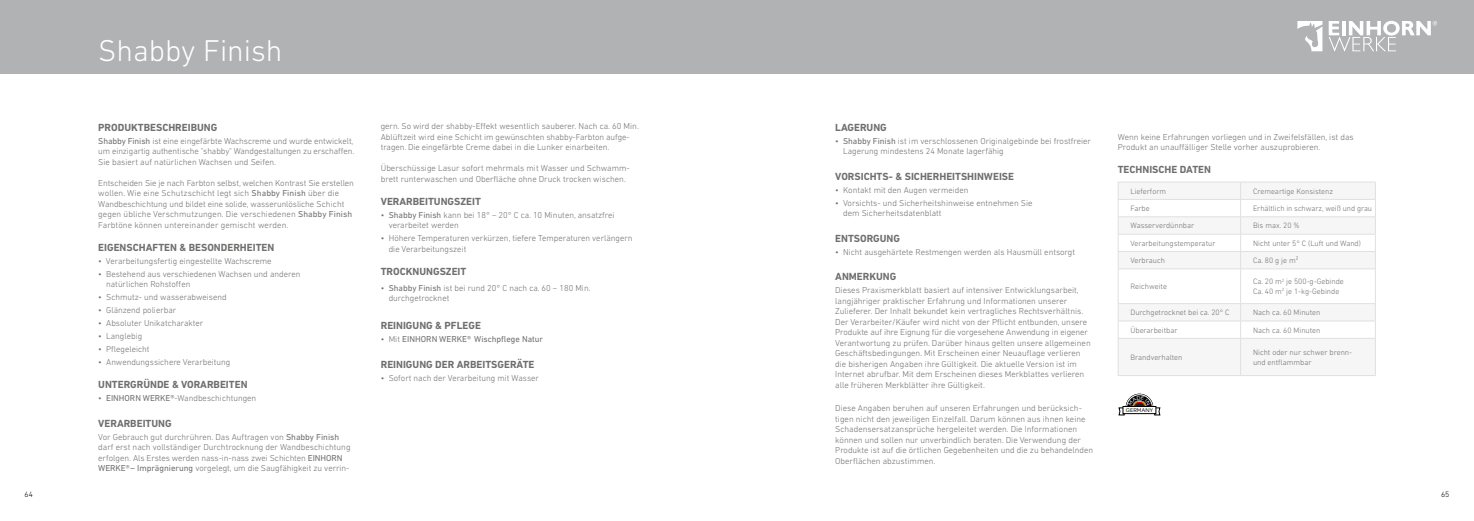
<style>
.page{position:relative;width:1474px;height:521px;background:#fff}
.page>*{position:absolute;margin:0;border:0;box-sizing:border-box;transform-origin:0 0}
.t1{font:300 30.62px "DIN Next LT Pro";color:#fff}
.t2{font:700 10.5px "DIN Next LT Pro";color:#6f6f6e}
.t3{font:300 8.75px/10.5px "DIN Next LT Pro";color:#6f6f6e}
.t4{font:8.75px "DIN Next LT Pro";color:#6f6f6e}
.t5{font:300 7.88px/9.5px "DIN Next LT Pro";color:#6f6f6e}
.t6{font:300 7.88px "DIN Next LT Pro";color:#000}
.t7{font:5.25px "Quarion";color:#000}
.s1{font-weight:400}
.s2{font-weight:300}
</style>
<div class="page">
<div style="left:0;top:0;width:744px;height:74px;background:#b1b2b3"></div>
<div style="left:729px;top:0;width:744px;height:74px;background:#b1b2b3"></div>
<svg style="left:1118px;top:269px;width:256px;height:106px;fill:#f6f6f6"></svg>
<hr style="left:1117px;top:269px;width:1px;height:34px;background:#dee1df">
<hr style="left:1240px;top:269px;width:1px;height:34px;background:#dee1df">
<hr style="left:1374px;top:269px;width:1px;height:34px;background:#dee1df">
<hr style="left:1117px;top:268px;width:123px;height:1px;background:#dee1df">
<svg style="left:1117px;top:182px;width:258px;height:86px"></svg>
<hr style="left:1240px;top:268px;width:135px;height:1px;background:#dee1df">
<hr style="left:1117px;top:303px;width:123px;height:1px;background:#dee1df">
<svg style="left:1117px;top:304px;width:1px;height:34px"></svg>
<hr style="left:1117px;top:321px;width:123px;height:1px;background:#dee1df">
<hr style="left:1240px;top:303px;width:135px;height:1px;background:#dee1df">
<svg style="left:1240px;top:304px;width:1px;height:34px"></svg>
<svg style="left:1374px;top:304px;width:1px;height:17px"></svg>
<hr style="left:1240px;top:321px;width:135px;height:1px;background:#dee1df">
<hr style="left:1117px;top:338px;width:123px;height:1px;background:#dee1df">
<hr style="left:1117px;top:339px;width:1px;height:36px;background:#dee1df">
<hr style="left:1117px;top:375px;width:123px;height:1px;background:#dee1df">
<hr style="left:1240px;top:338px;width:135px;height:1px;background:#dee1df">
<hr style="left:1240px;top:339px;width:1px;height:36px;background:#dee1df">
<hr style="left:1374px;top:339px;width:1px;height:36px;background:#dee1df">
<hr style="left:1240px;top:375px;width:135px;height:1px;background:#dee1df">
<svg style="left:1297px;top:21px;width:25px;height:30px"></svg>
<svg style="left:1328px;top:21px;width:108px;height:30px"></svg>
<svg style="left:1118px;top:393px;width:42px;height:22px"></svg>
<h1 class="t1" style="left:98px;top:33px;width:186px">Shabby Finish</h1>
<p class="t2" style="left:98px;top:121px;width:121px">PRODUKTBESCHREIBUNG</p>
<p class="t3" style="left:98px;top:135px;width:257px;text-align:justify"><span class="s1">Shabby Finish</span> ist eine eingefärbte Wachscreme und wurde entwickelt, um einzigartig authentische "shabby" Wandgestaltungen zu erschaffen.<br>Sie basiert auf natürlichen Wachsen und Seifen.</p>
<p class="t3" style="left:98px;top:177px;width:257px">Entscheiden Sie je nach Farbton selbst, welchen Kontrast Sie erstellen wollen. Wie eine Schutzschicht legt sich <span class="s1">Shabby Finish</span> über die Wandbeschichtung und bildet eine solide, wasserunlösliche Schicht gegen übliche Verschmutzungen. Die verschiedenen <span class="s1">Shabby Finish </span>Farbtöne können untereinander gemischt werden.</p>
<p class="t2" style="left:98px;top:241px;width:178px">EIGENSCHAFTEN &amp; BESONDERHEITEN</p>
<p class="t3" style="left:98px;top:255px;width:175px">• Verarbeitungsfertig eingestellte Wachscreme</p>
<p class="t3" style="left:106px;top:268px;width:196px;text-indent:-8px">• Bestehend aus verschiedenen Wachsen und anderen natürlichen Rohstoffen</p>
<p class="t3" style="left:98px;top:292px;width:130px">• Schmutz- und wasserabweisend</p>
<p class="t3" style="left:98px;top:305px;width:80px">• Glänzend polierbar</p>
<p class="t3" style="left:98px;top:318px;width:107px">• Absoluter Unikatcharakter</p>
<p class="t3" style="left:98px;top:331px;width:45px">• Langlebig</p>
<p class="t3" style="left:98px;top:344px;width:53px">• Pflegeleicht</p>
<p class="t3" style="left:98px;top:357px;width:134px">• Anwendungssichere Verarbeitung</p>
<p class="t2" style="left:98px;top:378px;width:151px">UNTERGRÜNDE &amp; VORARBEITEN</p>
<p class="t3" style="left:98px;top:393px;width:160px">• <span class="s1">EINHORN WERKE®</span>-Wandbeschichtungen</p>
<p class="t2" style="left:98px;top:417px;width:75px">VERARBEITUNG</p>
<p class="t3" style="left:98px;top:431px;width:254px">Vor Gebrauch gut durchrühren. Das Auftragen von <span class="s1">Shabby Finish </span>darf erst nach vollständiger Durchtrocknung der Wandbeschichtung erfolgen. Als Erstes werden nass-in-nass zwei Schichten <span class="s1">EINHORN WERKE®– Imprägnierung</span> vorgelegt, um die Saugfähigkeit zu verrin-</p>
<p class="t3" style="left:381px;top:121px;width:260px">gern. So wird der shabby-Effekt wesentlich sauberer. Nach ca. 60 Min.<br>Ablüftzeit wird eine Schicht im gewünschten shabby-Farbton aufge&shy;tragen. Die eingefärbte Creme dabei in die Lunker einarbeiten.</p>
<p class="t3" style="left:381px;top:163px;width:250px">Überschüssige Lasur sofort mehrmals mit Wasser und Schwamm&shy;brett runterwaschen und Oberfläche ohne Druck trocken wischen.</p>
<p class="t2" style="left:381px;top:195px;width:102px">VERARBEITUNGSZEIT</p>
<p class="t3" style="left:389px;top:210px;width:227px;text-indent:-8px">• <span class="s1">Shabby Finish</span> kann bei 18° – 20° C ca. 10 Minuten, ansatzfrei verarbeitet werden</p>
<p class="t3" style="left:389px;top:233px;width:245px;text-indent:-8px">• Höhere Temperaturen verkürzen, tiefere Temperaturen verlängern die Verarbeitungszeit</p>
<p class="t2" style="left:381px;top:265px;width:87px">TROCKNUNGSZEIT</p>
<p class="t3" style="left:389px;top:282px;width:203px;text-indent:-8px">• <span class="s1">Shabby Finish</span> ist bei rund 20° C nach ca. 60 – 180 Min. durchgetrocknet</p>
<p class="t2" style="left:381px;top:319px;width:102px">REINIGUNG &amp; PFLEGE</p>
<p class="t4" style="left:381px;top:334px;width:164px"><span class="s2">• Mit</span> EINHORN WERKE® Wischpflege Natur</p>
<p class="t2" style="left:381px;top:358px;width:155px">REINIGUNG DER ARBEITSGERÄTE</p>
<p class="t3" style="left:381px;top:372px;width:160px">• Sofort nach der Verarbeitung mit Wasser</p>
<p class="t2" style="left:835px;top:121px;width:53px">LAGERUNG</p>
<p class="t3" style="left:843px;top:135px;width:249px;text-indent:-8px">• <span class="s1">Shabby Finish</span> ist im verschlossenen Originalgebinde bei frostfreier<br>Lagerung mindestens 24 Monate lagerfähig</p>
<p class="t2" style="left:835px;top:170px;width:180px">VORSICHTS- &amp; SICHERHEITSHINWEISE</p>
<p class="t3" style="left:835px;top:184px;width:135px">• Kontakt mit den Augen vermeiden</p>
<p class="t3" style="left:843px;top:197px;width:191px;text-indent:-8px">• Vorsichts- und Sicherheitshinweise entnehmen Sie dem Sicherheitsdatenblatt</p>
<p class="t2" style="left:835px;top:232px;width:66px">ENTSORGUNG</p>
<p class="t3" style="left:835px;top:246px;width:241px">• Nicht ausgehärtete Restmengen werden als Hausmüll entsorgt</p>
<p class="t2" style="left:835px;top:271px;width:63px">ANMERKUNG</p>
<p class="t3" style="left:835px;top:285px;width:257px">Dieses Praxismerkblatt basiert auf intensiver Entwicklungsarbeit, langjähriger praktischer Erfahrung und Informationen unserer Zulieferer. Der Inhalt bekundet kein vertragliches Rechtsverhältnis.<br>Der Verarbeiter/Käufer wird nicht von der Pflicht entbunden, unsere Produkte auf ihre Eignung für die vorgesehene Anwendung in eigener Verantwortung zu prüfen. Darüber hinaus gelten unsere allgemeinen Geschäftsbedingungen. Mit Erscheinen einer Neuauflage verlieren die bisherigen Angaben ihre Gültigkeit. Die aktuelle Version ist im Internet abrufbar. Mit dem Erscheinen dieses Merkblattes verlieren alle früheren Merkblätter ihre Gültigkeit.</p>
<p class="t3" style="left:835px;top:403px;width:259px">Diese Angaben beruhen auf unseren Erfahrungen und berücksich&shy;tigen nicht den jeweiligen Einzelfall. Darum können aus ihnen keine Schadensersatzansprüche hergeleitet werden. Die Informationen können und sollen nur unverbindlich beraten. Die Verwendung der Produkte ist auf die örtlichen Gegebenheiten und die zu behandelnden Oberflächen abzustimmen.</p>
<p class="t3" style="left:1117px;top:132px;width:237px">Wenn keine Erfahrungen vorliegen und in Zweifelsfällen, ist das<br>Produkt an unauffälliger Stelle vorher auszuprobieren.</p>
<p class="t2" style="left:1117px;top:164px;width:95px">TECHNISCHE DATEN</p>
<p class="t5" style="left:1130px;top:186px;width:37px">Lieferform</p>
<p class="t5" style="left:1252px;top:186px;width:82px">Cremeartige Konsistenz</p>
<p class="t5" style="left:1130px;top:204px;width:21px">Farbe</p>
<p class="t5" style="left:1252px;top:204px;width:121px">Erhältlich in schwarz, weiß und grau</p>
<p class="t5" style="left:1130px;top:221px;width:65px">Wasserverdünnbar</p>
<p class="t5" style="left:1252px;top:221px;width:48px">Bis max. 20 %</p>
<p class="t5" style="left:1130px;top:238px;width:86px">Verarbeitungstemperatur</p>
<p class="t5" style="left:1252px;top:238px;width:109px">Nicht unter 5° C (Luft und Wand)</p>
<p class="t5" style="left:1130px;top:256px;width:36px">Verbrauch</p>
<p class="t5" style="left:1252px;top:256px;width:47px">Ca. 80 g je m²</p>
<p class="t5" style="left:1130px;top:282px;width:38px">Reichweite</p>
<p class="t5" style="left:1252px;top:277px;width:92px">Ca. 20 m<sup>2</sup> je 500-g-Gebinde<br>Ca. 40 m<sup>2</sup> je 1-kg-Gebinde</p>
<p class="t5" style="left:1130px;top:308px;width:101px">Durchgetrocknet bei ca. 20° C</p>
<p class="t5" style="left:1252px;top:308px;width:69px">Nach ca. 60 Minuten</p>
<p class="t5" style="left:1130px;top:325px;width:49px">Überarbeitbar</p>
<p class="t5" style="left:1252px;top:325px;width:69px">Nach ca. 60 Minuten</p>
<p class="t5" style="left:1130px;top:352px;width:53px">Brandverhalten</p>
<p class="t5" style="left:1252px;top:348px;width:101px">Nicht oder nur schwer brenn&shy;und entflammbar</p>
<p class="t7" style="left:1125px;top:407px;width:29px">GERMANY</p>
<p class="t6" style="left:25px;top:490px;width:10px">64</p>
<p class="t6" style="left:1440px;top:490px;width:10px">65</p>
</div>
